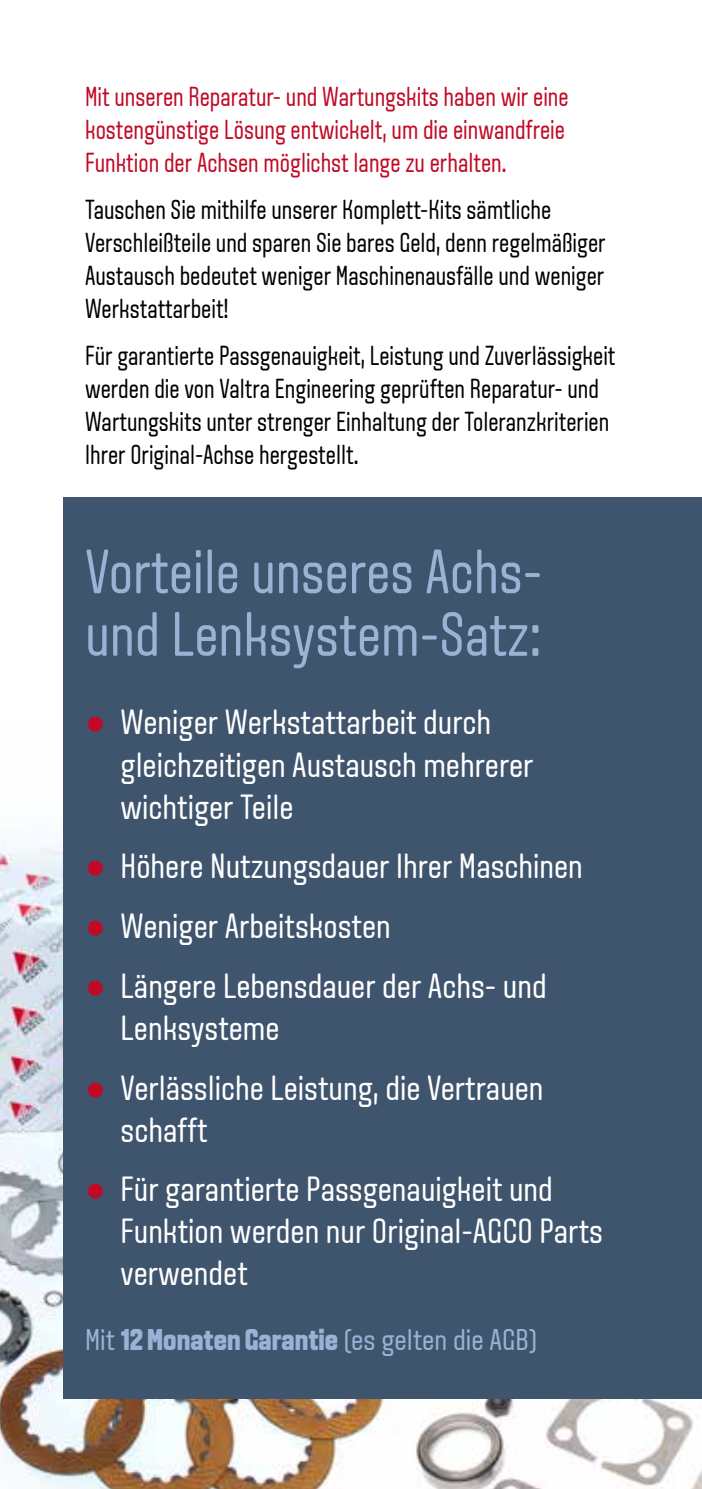
<style>
.page{position:relative;width:702px;height:1489px;background:#fff}
.page>*{position:absolute;margin:0;border:0;box-sizing:border-box;transform-origin:0 0}
.t1{font:62.5px/62.5px "VALTRA Aveny T";color:#9cb1d3;scale:.94 1}
.t2{font:35px/42px "VALTRA Aveny T";color:#fff}
.t3{font:30px "VALTRA Aveny T";color:#9cb1d3}
.t4{font:27.5px/33px "VALTRA Aveny T";color:#000;scale:.9 1}
.t5{font:27.5px/33px "VALTRA Aveny T";color:#c10a25;scale:.9 1}
.s1{font-family:"Arial";color:#c10a25}
.s2{font-weight:800}
</style>
<div class="page">
<img style="left:0;top:717px;width:702px;height:771px">
<img style="left:0;top:1322px;width:9px;height:21px">
<div style="left:64px;top:497px;width:638px;height:901px;background:#3f546d"></div>
<p class="t5" style="left:85px;top:79px;width:538px">Mit unseren Reparatur- und Wartungskits haben wir eine kostengünstige Lösung entwickelt, um die einwandfreie<br>Funktion der Achsen möglichst lange zu erhalten.</p>
<p class="t4" style="left:85px;top:192px;width:580px">Tauschen Sie mithilfe unserer Komplett-Kits sämtliche Verschleißteile und sparen Sie bares Geld, denn regelmäßiger Austausch bedeutet weniger Maschinenausfälle und weniger Werkstattarbeit!</p>
<p class="t4" style="left:85px;top:339px;width:591px">Für garantierte Passgenauigkeit, Leistung und Zuverlässigkeit werden die von Valtra Engineering geprüften Reparatur- und Wartungskits unter strenger Einhaltung der Toleranzkriterien Ihrer Original-Achse hergestellt.</p>
<h1 class="t1" style="left:85px;top:539px;width:488px">Vorteile unseres Achs&shy;und Lenksystem-Satz:</h1>
<p class="t2" style="left:120px;top:701px;width:414px;text-indent:-35px"><span class="s1">●</span> Weniger Werkstattarbeit durch gleichzeitigen Austausch mehrerer wichtiger Teile</p>
<p class="t2" style="left:85px;top:844px;width:499px"><span class="s1">●</span> Höhere Nutzungsdauer Ihrer Maschinen</p>
<p class="t2" style="left:85px;top:904px;width:307px"><span class="s1">●</span> Weniger Arbeitskosten</p>
<p class="t2" style="left:120px;top:964px;width:427px;text-indent:-35px"><span class="s1">●</span> Längere Lebensdauer der Achs- und<br>Lenksysteme</p>
<p class="t2" style="left:120px;top:1065px;width:424px;text-indent:-35px"><span class="s1">●</span> Verlässliche Leistung, die Vertrauen schafft</p>
<p class="t2" style="left:120px;top:1167px;width:484px;text-indent:-35px"><span class="s1">●</span> Für garantierte Passgenauigkeit und<br>Funktion werden nur Original-AGCO Parts verwendet</p>
<p class="t3" style="left:85px;top:1319px;width:453px">Mit <span class="s2">12Monaten Garantie</span> (es gelten die AGB)</p>
</div>
